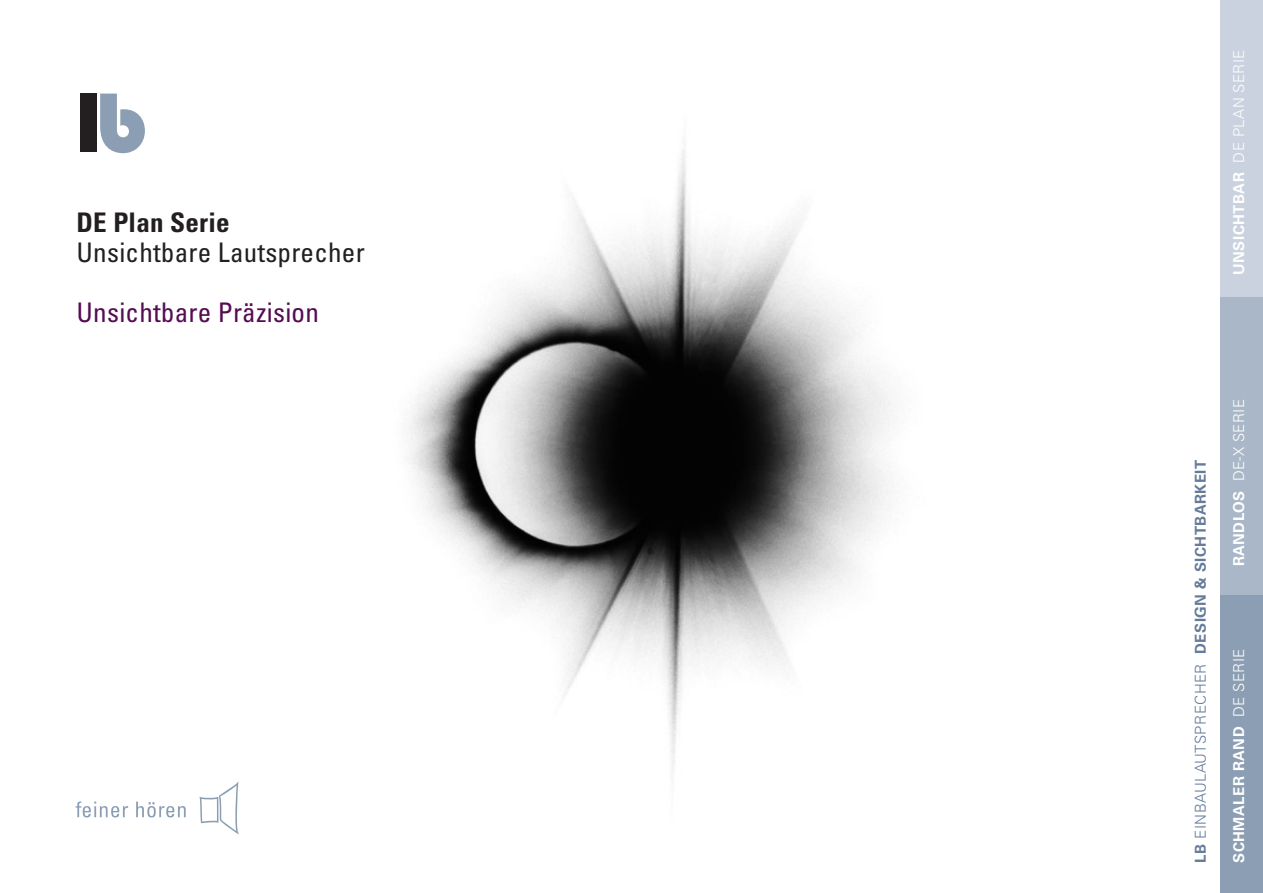
<style>
.page{position:relative;width:1263px;height:893px;background:#fff}
.page>*{position:absolute;margin:0;border:0;box-sizing:border-box;transform-origin:0 0}
.t1{font:condensed 27px "Univers LT Pro";letter-spacing:.01em;color:#231f20}
.t2{font:condensed 27px "Univers LT Pro";letter-spacing:.01em;color:#560c52}
.t3{font:700 condensed 27px "Univers LT Pro";letter-spacing:.01em;color:#231f20}
.t4{font:700 15px "Univers LT Pro 65";letter-spacing:.03em;color:#647b99}
.t5{font:300 15px "Univers LT Pro 45";letter-spacing:.03em;color:#fff}
.t6{font:700 15px "Univers LT Pro 65";letter-spacing:.03em;color:#fff}
.s1{font-family:"Univers LT Pro 65";font-weight:700}
.s2{font-family:"Univers LT Pro 45";font-weight:300}
</style>
<div class="page">
<img style="left:75px;top:93px;width:818px;height:725px">
<div style="left:1220px;top:0;width:43px;height:298px;background:#c9d2de"></div>
<div style="left:1220px;top:298px;width:43px;height:297px;background:#a9b7c8"></div>
<div style="left:1220px;top:595px;width:43px;height:298px;background:#8b9eb3"></div>
<div style="left:80px;top:94px;width:17px;height:58px;background:#231f20"></div>
<svg style="left:100px;top:94px;width:45px;height:59px"></svg>
<svg style="left:199px;top:781px;width:40px;height:53px"></svg>
<svg style="left:76px;top:801px;width:52px;height:16px"></svg>
<svg style="left:136px;top:801px;width:50px;height:16px"></svg>
<h1 class="t3" style="left:77px;top:206px;width:155px">DE Plan Serie</h1>
<h1 class="t1" style="left:77px;top:235px;width:290px">Unsichtbare Lautsprecher</h1>
<h1 class="t2" style="left:77px;top:295px;width:244px">Unsichtbare Präzision</h1>
<p class="t5" style="left:1229px;top:275px;width:227px;rotate:-90deg"><span class="s1">UNSICHTBAR</span> DE PLAN SERIE</p>
<p class="t4" style="left:1190px;top:863px;width:405px;rotate:-90deg">LB <span class="s2">EINBAULAUTSPRECHER</span> DESIGN &amp; SICHTBARKEIT</p>
<p class="t5" style="left:1229px;top:566px;width:169px;rotate:-90deg"><span class="s1">RANDLOS</span> DE-X SERIE</p>
<p class="t6" style="left:1228px;top:863px;width:216px;rotate:-90deg">SCHMALER RAND <span class="s2">DE SERIE</span></p>
</div>
